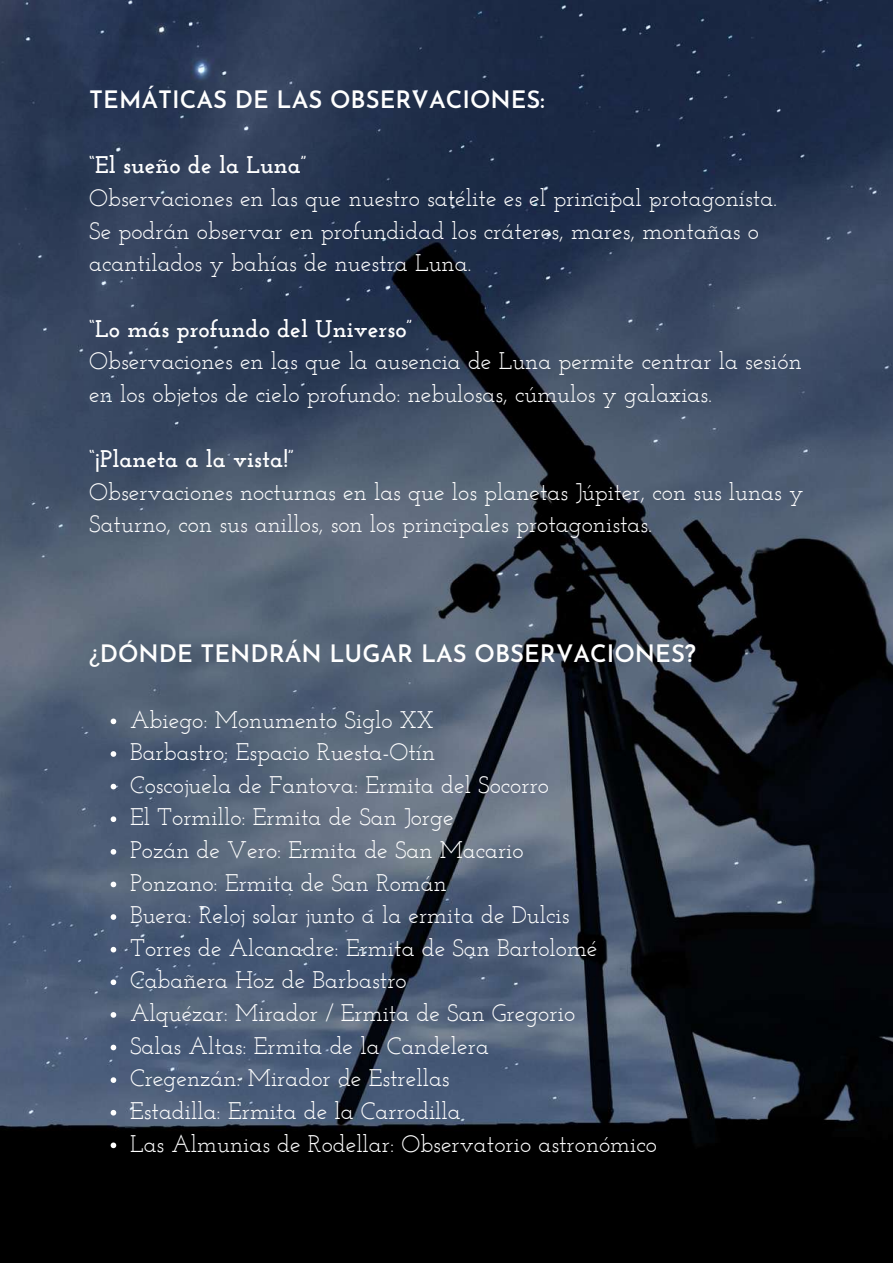
<style>
.page{position:relative;width:893px;height:1264px;background:#fff}
.page>*{position:absolute;margin:0;border:0;box-sizing:border-box;transform-origin:0 0}
.t1{font:24px/32.5px "Josefin Slab";color:#fff}
.t2{font:600 24px "Josefin Sans";color:#fff}
.t3{font:700 24px "Josefin Slab";color:#fff}
.s1{font-weight:400}
</style>
<div class="page">
<img style="left:0;top:0;width:892px;height:1262px">
<svg style="left:111px;top:718px;width:5px;height:6px"></svg>
<svg style="left:111px;top:751px;width:5px;height:5px"></svg>
<svg style="left:111px;top:783px;width:5px;height:6px"></svg>
<svg style="left:111px;top:816px;width:5px;height:6px"></svg>
<svg style="left:111px;top:849px;width:5px;height:5px"></svg>
<svg style="left:111px;top:881px;width:5px;height:6px"></svg>
<svg style="left:111px;top:914px;width:5px;height:5px"></svg>
<svg style="left:111px;top:946px;width:5px;height:6px"></svg>
<svg style="left:111px;top:979px;width:5px;height:6px"></svg>
<svg style="left:111px;top:1012px;width:5px;height:5px"></svg>
<svg style="left:111px;top:1044px;width:5px;height:6px"></svg>
<svg style="left:111px;top:1077px;width:5px;height:5px"></svg>
<svg style="left:111px;top:1109px;width:5px;height:6px"></svg>
<svg style="left:111px;top:1142px;width:5px;height:6px"></svg>
<p class="t2" style="left:89px;top:90px;width:457px">TEMÁTICAS DE LAS OBSERVACIONES:</p>
<p class="t3" style="left:89px;top:155px;width:219px">“El sueño de la Luna”</p>
<p class="t1" style="left:89px;top:184px;width:689px">Observaciones en las que nuestro satélite es el principal protagonista.<br>Se podrán observar en profundidad los cráteres, mares, montañas o acantilados y bahías de nuestra Luna.</p>
<p class="t3" style="left:89px;top:318px;width:325px">“Lo más profundo del Universo”</p>
<p class="t1" style="left:89px;top:347px;width:714px">Observaciones en las que la ausencia de Luna permite centrar la sesión en los objetos de cielo profundo: nebulosas, cúmulos y galaxias.</p>
<p class="t3" style="left:89px;top:449px;width:206px">“¡Planeta a la vista!”</p>
<p class="t1" style="left:89px;top:477px;width:715px">Observaciones nocturnas en las que los planetas Júpiter, con sus lunas y<br>Saturno, con sus anillos, son los principales protagonistas.</p>
<p class="t2" style="left:89px;top:644px;width:608px"><span class="s1">¿</span>DÓNDE TENDRÁN LUGAR LAS OBSERVACIONES?</p>
<p class="t1" style="left:130px;top:705px;width:528px">Abiego: Monumento Siglo XX<br>Barbastro: Espacio Ruesta-Otín<br>Coscojuela de Fantova: Ermita del Socorro<br>El Tormillo: Ermita de San Jorge<br>Pozán de Vero: Ermita de San Macario<br>Ponzano: Ermita de San Román<br>Buera: Reloj solar junto a la ermita de Dulcis<br>Torres de Alcanadre: Ermita de San Bartolomé Cabañera Hoz de Barbastro<br>Alquézar: Mirador / Ermita de San Gregorio<br>Salas Altas: Ermita de la Candelera<br>Cregenzán: Mirador de Estrellas<br>Estadilla: Ermita de la Carrodilla<br>Las Almunias de Rodellar: Observatorio astronómico</p>
</div>
